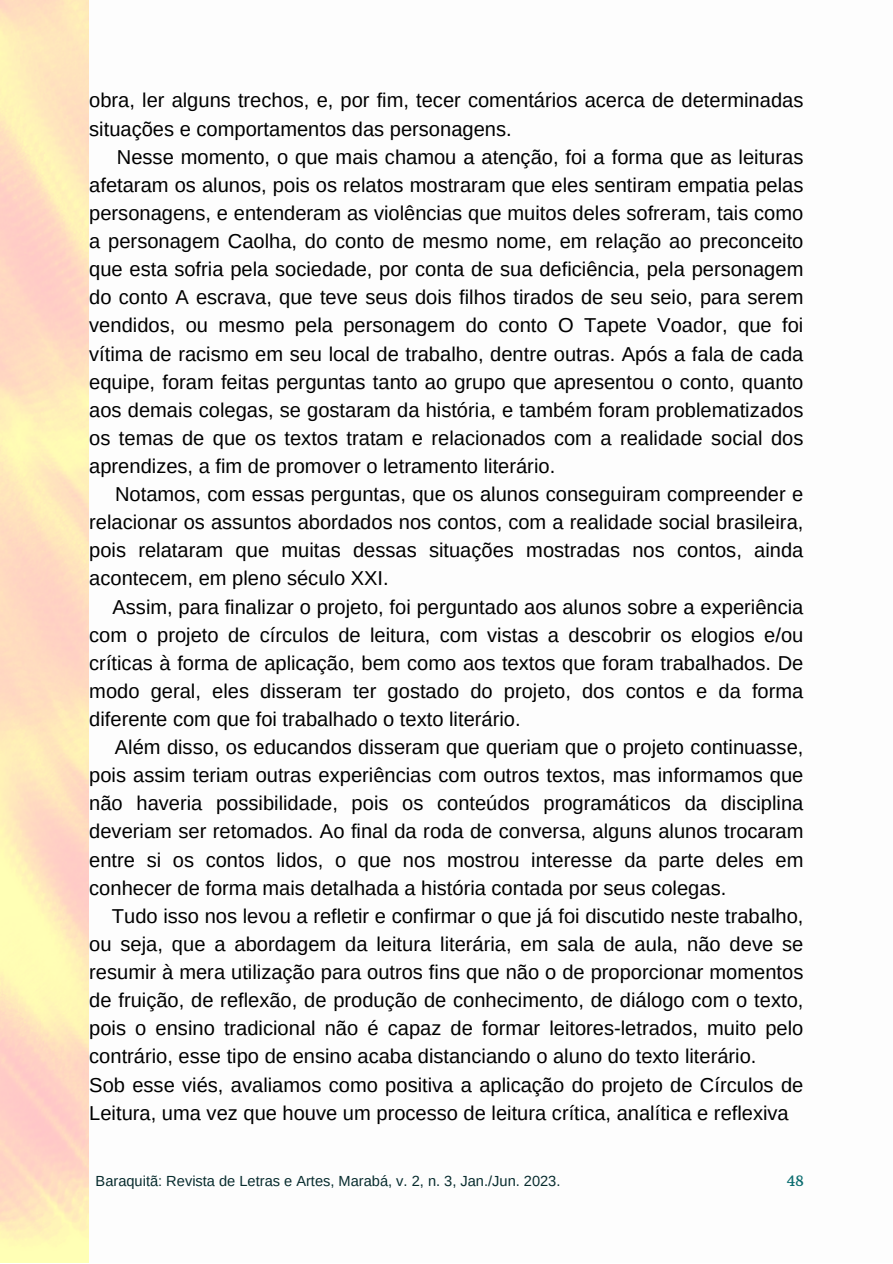
<style>
.page{position:relative;width:893px;height:1264px;background:#fff}
.page>*{position:absolute;margin:0;border:0;box-sizing:border-box;transform-origin:0 0}
.t1{font:20.1px/28px "Arimo";color:#000;text-align:justify}
.t2{font:14.55px "Arimo";color:#082c2e}
.t3{font:14.55px "Arbutus Slab";color:#0d6e71}
</style>
<div class="page">
<p class="t1" style="left:89px;top:86px;width:715px">obra, ler alguns trechos, e, por fim, tecer comentários acerca de determinadas situações e comportamentos das personagens.</p>
<p class="t1" style="left:89px;top:143px;width:715px;text-indent:28px">Nesse momento, o que mais chamou a atenção, foi a forma que as leituras afetaram os alunos, pois os relatos mostraram que eles sentiram empatia pelas personagens, e entenderam as violências que muitos deles sofreram, tais como a personagem Caolha, do conto de mesmo nome, em relação ao preconceito que esta sofria pela sociedade, por conta de sua deficiência, pela personagem do conto A escrava, que teve seus dois filhos tirados de seu seio, para serem vendidos, ou mesmo pela personagem do conto O Tapete Voador, que foi vítima de racismo em seu local de trabalho, dentre outras. Após a fala de cada equipe, foram feitas perguntas tanto ao grupo que apresentou o conto, quanto aos demais colegas, se gostaram da história, e também foram problematizados os temas de que os textos tratam e relacionados com a realidade social dos aprendizes, a fim de promover o letramento literário.</p>
<p class="t1" style="left:89px;top:480px;width:715px;text-indent:26px">Notamos, com essas perguntas, que os alunos conseguiram compreender e relacionar os assuntos abordados nos contos, com a realidade social brasileira, pois relataram que muitas dessas situações mostradas nos contos, ainda acontecem, em pleno século XXI.</p>
<p class="t1" style="left:89px;top:592px;width:715px;text-indent:23px">Assim, para finalizar o projeto, foi perguntado aos alunos sobre a experiência com o projeto de círculos de leitura, com vistas a descobrir os elogios e/ou críticas à forma de aplicação, bem como aos textos que foram trabalhados. De modo geral, eles disseram ter gostado do projeto, dos contos e da forma diferente com que foi trabalhado o texto literário.</p>
<p class="t1" style="left:89px;top:733px;width:715px;text-indent:26px">Além disso, os educandos disseram que queriam que o projeto continuasse, pois assim teriam outras experiências com outros textos, mas informamos que não haveria possibilidade, pois os conteúdos programáticos da disciplina deveriam ser retomados. Ao final da roda de conversa, alguns alunos trocaram entre si os contos lidos, o que nos mostrou interesse da parte deles em conhecer de forma mais detalhada a história contada por seus colegas.</p>
<p class="t1" style="left:89px;top:901px;width:715px;text-indent:23px">Tudo isso nos levou a refletir e confirmar o que já foi discutido neste trabalho, ou seja, que a abordagem da leitura literária, em sala de aula, não deve se resumir à mera utilização para outros fins que não o de proporcionar momentos de fruição, de reflexão, de produção de conhecimento, de diálogo com o texto, pois o ensino tradicional não é capaz de formar leitores-letrados, muito pelo contrário, esse tipo de ensino acaba distanciando o aluno do texto literário.</p>
<p class="t1" style="left:89px;top:1070px;width:715px">Sob esse viés, avaliamos como positiva a aplicação do projeto de Círculos de<br>Leitura, uma vez que houve um processo de leitura crítica, analítica e reflexiva</p>
<p class="t2" style="left:96px;top:1173px;width:466px">Baraquitã: Revista de Letras e Artes, Marabá, v. 2, n. 3, Jan./Jun. 2023.</p>
<p class="t3" style="left:786px;top:1171px;width:19px">48</p>
</div>
